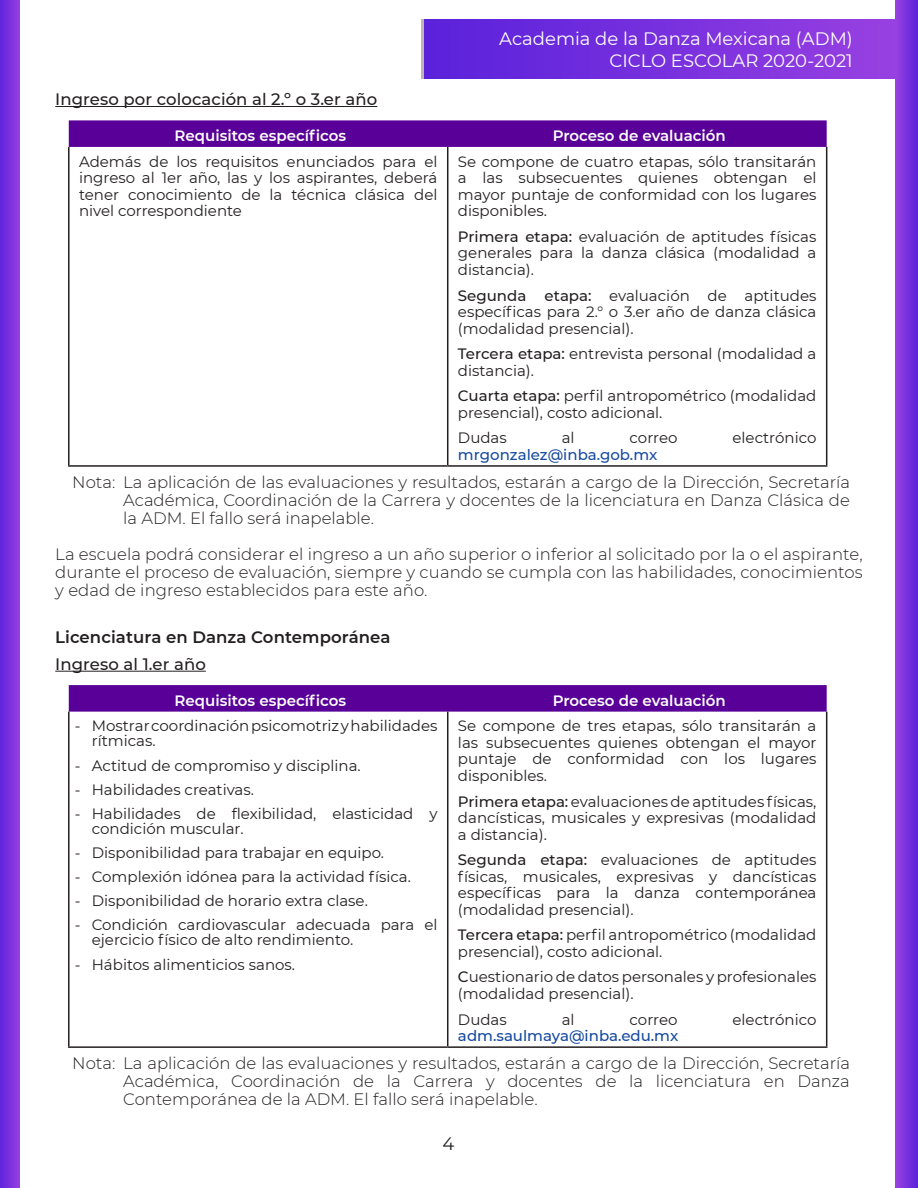
<style>
.page{position:relative;width:918px;height:1188px;background:#fff}
.page>*{position:absolute;margin:0;border:0;box-sizing:border-box;transform-origin:0 0}
.t1{font:18px "Montserrat";color:#fff}
.t2{font:18px "Montserrat";color:#231f20}
.Body_Text{font:300 16.5px/18px "Montserrat";color:#231f20;text-align:justify}
.Body_Text-2{font:500 16.5px "Montserrat";letter-spacing:.005em;color:#231f20}
.Heading_2{font:600 16.5px "Montserrat";letter-spacing:.005em;color:#231f20}
.Body_Text-3{font:15px/16.5px "Montserrat";color:#231f20;text-align:justify}
.Body_Text-4{font:600 15px "Montserrat";color:#fff}
.Body_Text-5{font:500 15px "Montserrat";color:#15489e}
.Body_Text-6{font:500 15px "Montserrat";color:#174aa0}
.s1{font-weight:500}
</style>
<div class="page">
<div style="left:0;top:0;width:20px;height:1188px;background:linear-gradient(to right,#6024dc,#923ee0)"></div>
<div style="left:421px;top:19px;width:476px;height:60px;background:linear-gradient(to right,#5a23da,#963fe1)"></div>
<div style="left:896px;top:0;width:22px;height:1188px;background:linear-gradient(to right,#963fe1,#5e23db)"></div>
<hr style="left:55px;top:106px;width:322px;height:1px;background:#231f20">
<hr style="left:55px;top:671px;width:151px;height:1px;background:#231f20">
<svg style="left:69px;top:120px;width:758px;height:27px;background:#5b0498"></svg>
<hr style="left:68px;top:147px;width:2px;height:318px;background:#231f20">
<hr style="left:447px;top:147px;width:1px;height:318px;background:#231f20">
<hr style="left:826px;top:147px;width:1px;height:318px;background:#231f20">
<hr style="left:68px;top:465px;width:380px;height:2px;background:#231f20">
<hr style="left:448px;top:465px;width:379px;height:2px;background:#231f20">
<svg style="left:69px;top:685px;width:758px;height:27px;background:#5a0498"></svg>
<hr style="left:68px;top:712px;width:2px;height:334px;background:#231f20">
<hr style="left:447px;top:712px;width:1px;height:334px;background:#231f20">
<hr style="left:826px;top:712px;width:1px;height:334px;background:#231f20">
<hr style="left:68px;top:1046px;width:380px;height:2px;background:#231f20">
<hr style="left:448px;top:1046px;width:379px;height:2px;background:#231f20">
<p class="t1" style="left:499px;top:26px;width:355px">Academia de la Danza Mexicana (ADM)</p>
<p class="t1" style="left:609px;top:48px;width:245px">CICLO ESCOLAR 2020-2021</p>
<p class="Body_Text-2" style="left:55px;top:88px;width:324px">Ingreso por colocación al 2.º o 3.er año</p>
<p class="Body_Text-4" style="left:175px;top:125px;width:173px">Requisitos específicos</p>
<p class="Body_Text-4" style="left:553px;top:125px;width:175px">Proceso de evaluación</p>
<p class="Body_Text-3" style="left:79px;top:153px;width:360px">Además de los requisitos enunciados para el ingreso al 1er año, las y los aspirantes, deberá tener conocimiento de la técnica clásica del nivel correspondiente</p>
<p class="Body_Text-3" style="left:458px;top:153px;width:360px">Se compone de cuatro etapas, sólo transitarán a las subsecuentes quienes obtengan el mayor puntaje de conformidad con los lugares disponibles.</p>
<p class="Body_Text-3" style="left:458px;top:228px;width:360px"><span class="s1">Primera etapa:</span> evaluación de aptitudes físicas generales para la danza clásica (modalidad a distancia).</p>
<p class="Body_Text-3" style="left:458px;top:286px;width:360px"><span class="s1">Segunda etapa:</span> evaluación de aptitudes específicas para 2.° o 3.er año de danza clásica (modalidad presencial).</p>
<p class="Body_Text-3" style="left:458px;top:345px;width:360px"><span class="s1">Tercera etapa:</span> entrevista personal (modalidad a distancia).</p>
<p class="Body_Text-3" style="left:458px;top:387px;width:360px"><span class="s1">Cuarta etapa:</span> perfil antropométrico (modalidad presencial), costo adicional.</p>
<p class="Body_Text-3" style="left:458px;top:429px;width:50px">Dudas</p>
<p class="Body_Text-3" style="left:562px;top:429px;width:14px">al</p>
<p class="Body_Text-3" style="left:630px;top:429px;width:49px">correo</p>
<p class="Body_Text-3" style="left:733px;top:429px;width:85px">electrónico</p>
<p class="Body_Text-6" style="left:458px;top:444px;width:201px">mrgonzalez@inba.gob.mx</p>
<p class="Body_Text" style="left:123px;top:472px;width:728px;text-indent:-51px">Nota: La aplicación de las evaluaciones y resultados, estarán a cargo de la Dirección, Secretaría Académica, Coordinación de la Carrera y docentes de la licenciatura en Danza Clásica de la ADM. El fallo será inapelable.</p>
<p class="Body_Text" style="left:55px;top:544px;width:809px">La escuela podrá considerar el ingreso a un año superior o inferior al solicitado por la o el aspirante, durante el proceso de evaluación, siempre y cuando se cumpla con las habilidades, conocimientos y edad de ingreso establecidos para este año.</p>
<p class="Heading_2" style="left:55px;top:625px;width:337px">Licenciatura en Danza Contemporánea</p>
<p class="Body_Text-2" style="left:55px;top:653px;width:152px">Ingreso al 1.er año</p>
<p class="Body_Text-4" style="left:175px;top:690px;width:173px">Requisitos específicos</p>
<p class="Body_Text-4" style="left:553px;top:690px;width:175px">Proceso de evaluación</p>
<p class="Body_Text-3" style="left:92px;top:718px;width:347px;line-height:15px;text-indent:-17px">- Mostrar coordinación psicomotriz y habilidades rítmicas.</p>
<p class="Body_Text-3" style="left:75px;top:756px;width:287px">- Actitud de compromiso y disciplina.</p>
<p class="Body_Text-3" style="left:75px;top:781px;width:181px">- Habilidades creativas.</p>
<p class="Body_Text-3" style="left:92px;top:805px;width:347px;line-height:15px;text-indent:-17px">- Habilidades de flexibilidad, elasticidad y condición muscular.</p>
<p class="Body_Text-3" style="left:75px;top:844px;width:311px">- Disponibilidad para trabajar en equipo.</p>
<p class="Body_Text-3" style="left:75px;top:868px;width:338px">- Complexión idónea para la actividad física.</p>
<p class="Body_Text-3" style="left:75px;top:892px;width:295px">- Disponibilidad de horario extra clase.</p>
<p class="Body_Text-3" style="left:92px;top:917px;width:347px;line-height:15px;text-indent:-17px">- Condición cardiovascular adecuada para el ejercicio físico de alto rendimiento.</p>
<p class="Body_Text-3" style="left:75px;top:955px;width:222px">- Hábitos alimenticios sanos.</p>
<p class="Body_Text-3" style="left:458px;top:717px;width:360px">Se compone de tres etapas, sólo transitarán a las subsecuentes quienes obtengan el mayor puntaje de conformidad con los lugares disponibles.</p>
<p class="Body_Text-3" style="left:458px;top:792px;width:360px"><span class="s1">Primera etapa:</span> evaluaciones de aptitudes físicas, dancísticas, musicales y expresivas (modalidad a distancia).</p>
<p class="Body_Text-3" style="left:458px;top:851px;width:360px"><span class="s1">Segunda etapa:</span> evaluaciones de aptitudes físicas, musicales, expresivas y dancísticas específicas para la danza contemporánea (modalidad presencial).</p>
<p class="Body_Text-3" style="left:458px;top:926px;width:360px"><span class="s1">Tercera etapa:</span> perfil antropométrico (modalidad presencial), costo adicional.</p>
<p class="Body_Text-3" style="left:458px;top:968px;width:360px"><span class="s1">C</span>uestionario de datos personales y profesionales (modalidad presencial).</p>
<p class="Body_Text-3" style="left:458px;top:1011px;width:50px">Dudas</p>
<p class="Body_Text-3" style="left:562px;top:1011px;width:14px">al</p>
<p class="Body_Text-3" style="left:630px;top:1011px;width:49px">correo</p>
<p class="Body_Text-3" style="left:733px;top:1011px;width:85px">electrónico</p>
<p class="Body_Text-5" style="left:458px;top:1025px;width:222px">adm.saulmaya@inba.edu.mx</p>
<p class="Body_Text" style="left:123px;top:1054px;width:728px;text-indent:-51px">Nota: La aplicación de las evaluaciones y resultados, estarán a cargo de la Dirección, Secretaría Académica, Coordinación de la Carrera y docentes de la licenciatura en Danza Contemporánea de la ADM. El fallo será inapelable.</p>
<p class="t2" style="left:443px;top:1131px;width:13px">4</p>
</div>
